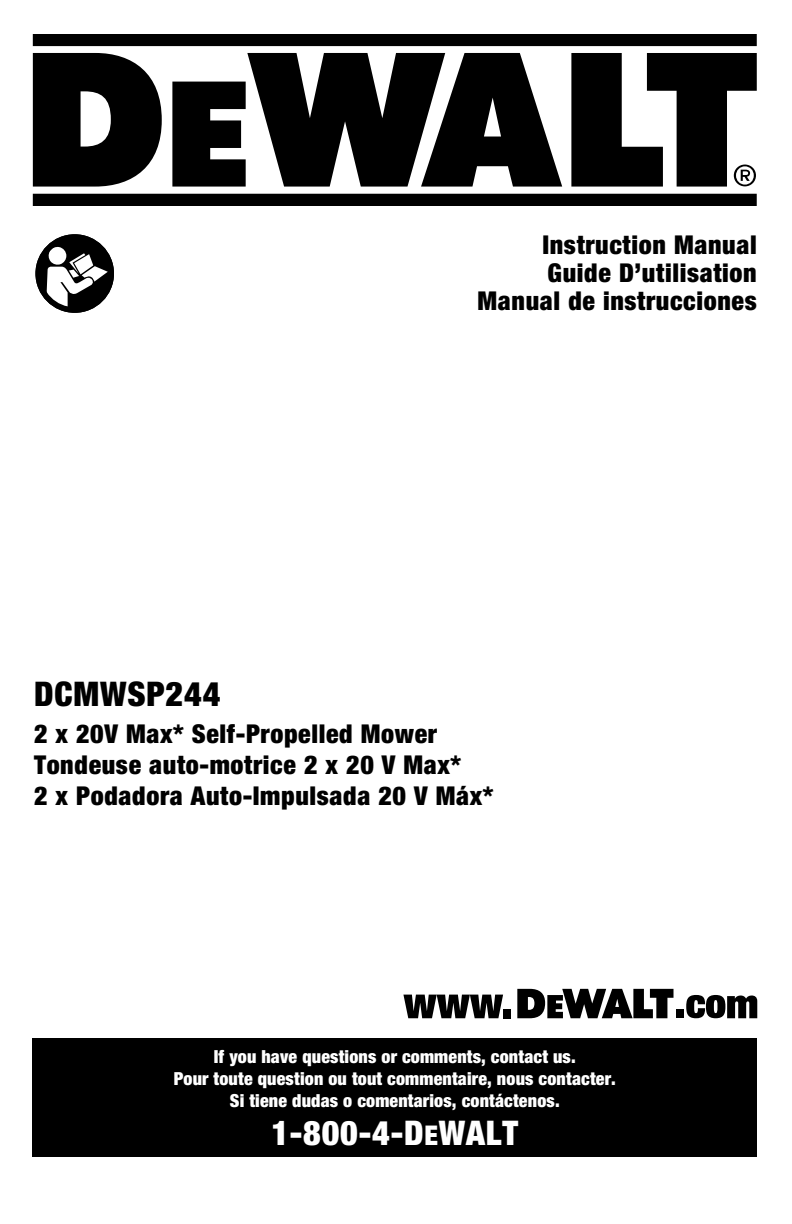
<style>
.page{position:relative;width:792px;height:1224px;background:#fff}
.page>*{position:absolute;margin:0;border:0;box-sizing:border-box;transform-origin:0 0}
.t1{font:900 condensed 34px "Helvetica Neue LT Std";color:#fff}
.t2{font:900 condensed 34px "Helvetica Neue LT Std";letter-spacing:.025em;color:#000}
.t3{font:900 condensed 26px/31.2px "Helvetica Neue LT Std";letter-spacing:.025em;color:#000}
.t4{font:900 condensed 18px/21.6px "Helvetica Neue LT Std";letter-spacing:.01em;color:#fff;text-align:center}
.s1{font-family:"Helvetica Neue LT Std Blk Cn SC800";font-weight:400;font-stretch:normal}
.s2{font-family:"Helvetica Neue LT Std Blk Cn SC800";font-weight:400;font-stretch:normal;font-size:27.2px}
</style>
<div class="page">
<div style="left:32px;top:1038px;width:725px;height:119px;background:#000"></div>
<svg style="left:403px;top:995px;width:100px;height:23px"></svg>
<div style="left:503px;top:1009px;width:8px;height:9px;background:#000"></div>
<div style="left:677px;top:1010px;width:7px;height:8px;background:#000"></div>
<svg style="left:686px;top:995px;width:71px;height:23px"></svg>
<svg style="left:517px;top:989px;width:157px;height:29px"></svg>
<svg style="left:33px;top:34px;width:724px;height:172px;fill:#000"></svg>
<svg style="left:35px;top:234px;width:79px;height:79px"></svg>
<p class="t3" style="left:478px;top:231px;width:281px;line-height:28px;text-align:right">Instruction Manual<br>Guide D’utilisation<br>Manual de instrucciones</p>
<h1 class="t2" style="left:34px;top:673px;width:188px">DCMWSP244</h1>
<p class="t3" style="left:34px;top:718px;width:461px">2 x 20V Max* Self‑Propelled Mower<br>Tondeuse auto‑motrice 2 x 20 V Max*<br>2 x Podadora Auto‑Impulsada 20 V Máx*</p>
<p class="t4" style="left:174px;top:1046px;width:444px">If you have questions or comments, contact us.<br>Pour toute question ou tout commentaire, nous contacter.<br>Si tiene dudas o comentarios, contáctenos.</p>
<h1 class="t1" style="left:271px;top:1112px;width:248px">1‑800‑4-<span class="s1">D</span><span class="s2">e</span><span class="s1">WALT</span></h1>
</div>
